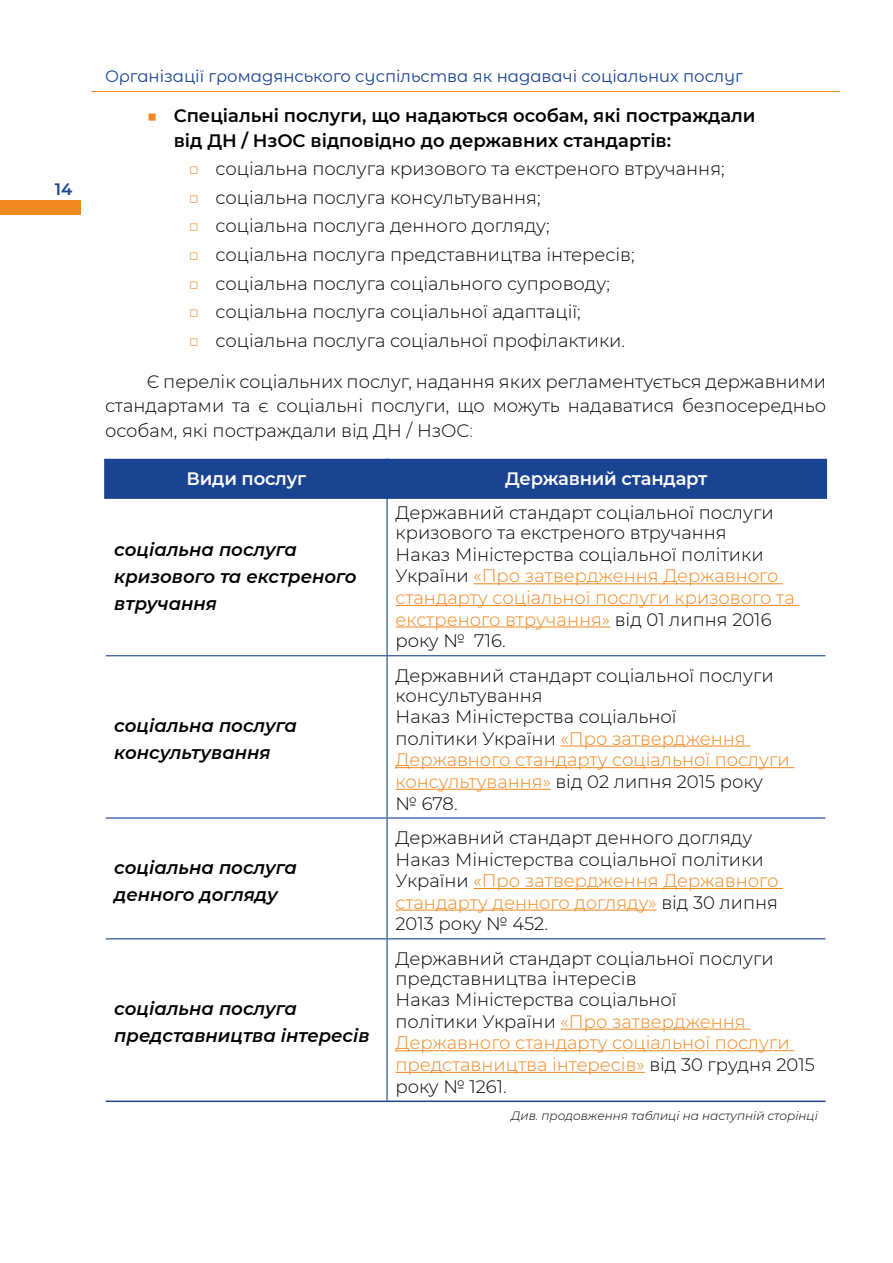
<style>
.page{position:relative;width:893px;height:1263px;background:#fff}
.page>*{position:absolute;margin:0;border:0;box-sizing:border-box;transform-origin:0 0}
.t1{font:300 18px/21.6px "Montserrat";color:#000}
.t2{font:300 18px/21.6px "Montserrat";color:#f08820}
.t3{font:italic 600 18px/27px "Montserrat";color:#000}
.t4{font:600 18px/24.3px "Montserrat";color:#000}
.t5{font:600 18px "Montserrat";letter-spacing:-.01em;color:#fff}
.t6{font:16.5px "Montserrat Alternates";color:#1a4392}
.t7{font:600 16.5px "Montserrat Alternates";color:#1a4392}
.t8{font:italic 300 12px "Montserrat";color:#000}
.s1{font-weight:400;color:#f08820}
.s2{color:#f08820}
.s3{color:#f00}
.s4{color:#000}
</style>
<div class="page">
<div style="left:0;top:200px;width:81px;height:14px;background:#f08820"></div>
<hr style="left:91px;top:91px;width:749px;height:1px;background:#f08820">
<hr style="left:106px;top:1100px;width:281px;height:2px;background:#1a4392">
<hr style="left:387px;top:1100px;width:438px;height:2px;background:#1a4392">
<hr style="left:386px;top:493px;width:2px;height:162px;background:#1a4392">
<hr style="left:106px;top:655px;width:281px;height:1px;background:#1a4392">
<hr style="left:387px;top:655px;width:438px;height:1px;background:#1a4392">
<hr style="left:386px;top:656px;width:2px;height:161px;background:#1a4392">
<hr style="left:106px;top:817px;width:281px;height:1px;background:#1a4392">
<hr style="left:387px;top:817px;width:438px;height:1px;background:#1a4392">
<hr style="left:386px;top:818px;width:2px;height:120px;background:#1a4392">
<hr style="left:106px;top:938px;width:281px;height:1px;background:#1a4392">
<hr style="left:387px;top:938px;width:438px;height:1px;background:#1a4392">
<hr style="left:386px;top:939px;width:2px;height:161px;background:#1a4392">
<div style="left:104px;top:459px;width:285px;height:40px;background:#1a4392;border:1px solid #1a4392"></div>
<div style="left:385px;top:459px;width:442px;height:40px;background:#1a4392;border:1px solid #1a4392"></div>
<hr style="left:474px;top:583px;width:309px;height:1px;background:#f08820">
<hr style="left:396px;top:605px;width:403px;height:1px;background:#f08820">
<hr style="left:396px;top:626px;width:214px;height:1px;background:#f08820">
<hr style="left:561px;top:746px;width:189px;height:1px;background:#f08820">
<hr style="left:396px;top:767px;width:398px;height:1px;background:#f08820">
<hr style="left:396px;top:789px;width:155px;height:1px;background:#f08820">
<hr style="left:474px;top:888px;width:309px;height:1px;background:#f08820">
<hr style="left:396px;top:910px;width:261px;height:1px;background:#f08820">
<hr style="left:561px;top:1029px;width:189px;height:1px;background:#f08820">
<hr style="left:396px;top:1050px;width:398px;height:1px;background:#f08820">
<hr style="left:396px;top:1072px;width:249px;height:1px;background:#f08820">
<p class="t7" style="left:55px;top:177px;width:19px">14</p>
<p class="t6" style="left:105px;top:65px;width:640px">Організації громадянського суспільства як надавачі соціальних послуг</p>
<p class="t4" style="left:174px;top:103px;width:583px;text-indent:-27px"><span class="s1">■</span> Спеціальні послуги, що надаються особам, які постраждали від ДН / НзОС відповідно до державних стандартів:</p>
<p class="t1" style="left:189px;top:158px;width:538px"><span class="s2">□</span> соціальна послуга кризового та екстреного втручання;</p>
<p class="t1" style="left:189px;top:186px;width:354px"><span class="s2">□</span> соціальна послуга консультування;</p>
<p class="t1" style="left:189px;top:215px;width:363px"><span class="s2">□</span> соціальна послуга денного догляду;</p>
<p class="t1" style="left:189px;top:243px;width:447px"><span class="s2">□</span> соціальна послуга представництва інтересів;</p>
<p class="t1" style="left:189px;top:272px;width:423px"><span class="s2">□</span> соціальна послуга соціального супроводу;</p>
<p class="t1" style="left:189px;top:300px;width:394px"><span class="s2">□</span> соціальна послуга соціальної адаптації;</p>
<p class="t1" style="left:189px;top:329px;width:438px"><span class="s2">□</span> соціальна послуга соціальної профілактики.</p>
<p class="t1" style="left:105px;top:369px;width:723px;line-height:24.3px;text-align:justify;text-indent:42px">Є перелік соціальних послуг, надання яких регламентується державними стандартами та є соціальні послуги, що можуть надаватися безпосередньо особам, які постраждали від ДН / НзОС<span class="s3">:</span></p>
<p class="t5" style="left:187px;top:466px;width:121px">Види послуг</p>
<p class="t5" style="left:505px;top:466px;width:204px">Державний стандарт</p>
<p class="t3" style="left:114px;top:536px;width:244px">соціальна послуга кризового та екстреного втручання</p>
<p class="t3" style="left:114px;top:711px;width:184px">соціальна послуга консультування</p>
<p class="t3" style="left:114px;top:853px;width:184px">соціальна послуга денного догляду</p>
<p class="t3" style="left:114px;top:994px;width:257px">соціальна послуга представництва інтересів</p>
<p class="t1" style="left:396px;top:503px;width:380px;line-height:19.8px">Державний стандарт соціальної послуги кризового та екстреного втручання</p>
<p class="t2" style="left:396px;top:543px;width:401px"><span class="s4">Наказ Міністерства соціальної політики України</span> «Про затвердження Державного стандарту соціальної послуги кризового та екстреного втручання» <span class="s4">від 01 липня 2016 року № 716.</span></p>
<p class="t1" style="left:396px;top:665px;width:380px;line-height:19.8px">Державний стандарт соціальної послуги консультування</p>
<p class="t2" style="left:396px;top:705px;width:396px"><span class="s4">Наказ Міністерства соціальної<br>політики України</span> «Про затвердження<br>Державного стандарту соціальної послуги консультування» <span class="s4">від 02 липня 2015 року<br>№ 678.</span></p>
<p class="t1" style="left:396px;top:826px;width:384px">Державний стандарт денного догляду Наказ Міністерства соціальної політики України <span class="s2">«Про затвердження Державного стандарту денного догляду»</span> від 30 липня 2013 року № 452.</p>
<p class="t1" style="left:396px;top:948px;width:380px;line-height:19.8px">Державний стандарт соціальної послуги представництва інтересів</p>
<p class="t2" style="left:396px;top:988px;width:421px"><span class="s4">Наказ Міністерства соціальної<br>політики України</span> «Про затвердження Державного стандарту соціальної послуги представництва інтересів» <span class="s4">від 30 грудня 2015 року № 1261.</span></p>
<p class="t8" style="left:511px;top:1108px;width:308px">Див. продовження таблиці на наступній сторінці</p>
</div>
